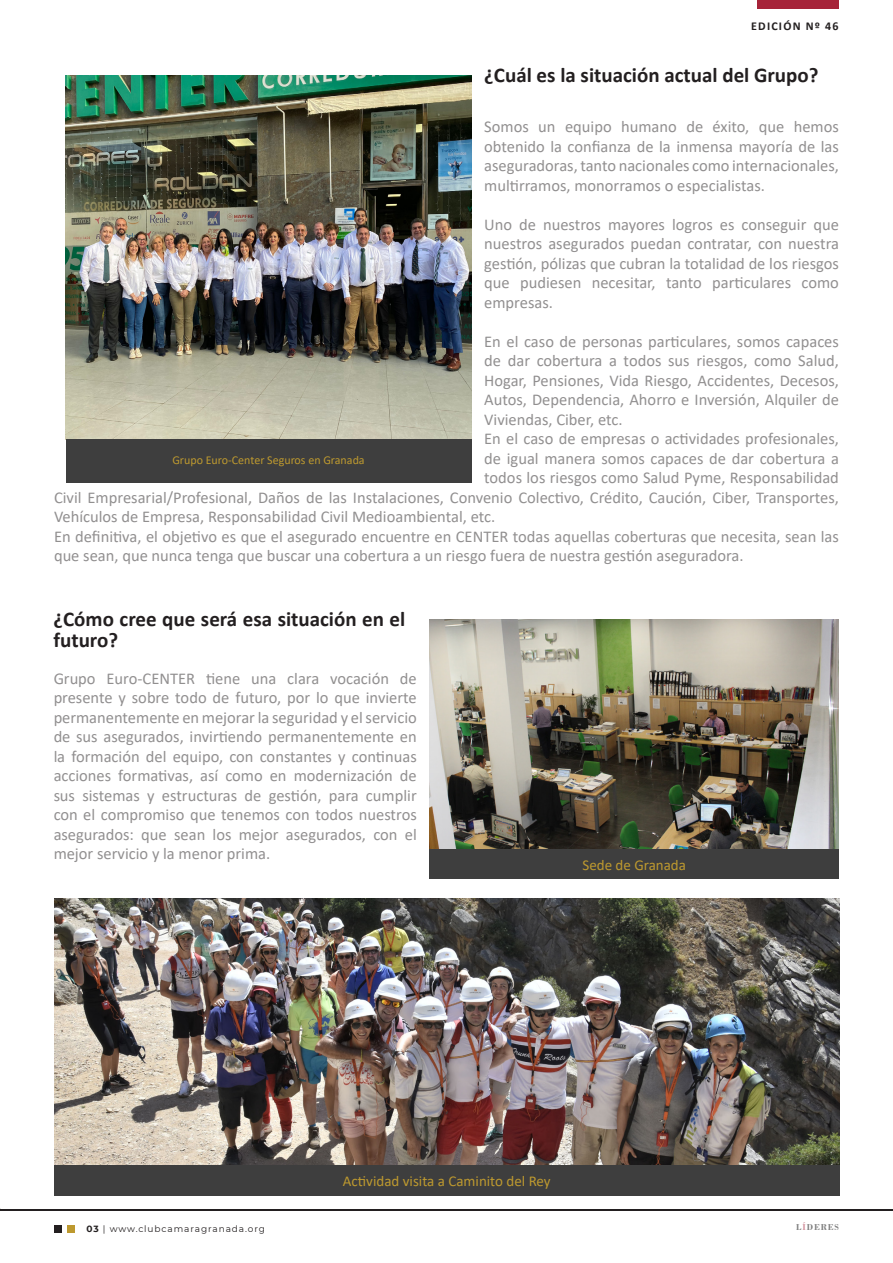
<style>
.page{position:relative;width:893px;height:1263px;background:#fff}
.page>*{position:absolute;margin:0;border:0;box-sizing:border-box;transform-origin:0 0}
.t1{font:700 21px/21px "Calibri";color:#231f20}
.t2{font:16.5px/19.5px "Calibri";color:#231f20;text-align:justify}
.t3{font:15px "Calibri";color:#bd992f}
.t4{font:12px "Calibri";color:#bd992f}
.t5{font:700 12px "Calibri";letter-spacing:.1em;color:#231f20}
.t6{font:9px "Montserrat";letter-spacing:.1em;color:#231f20}
.t7{font:700 9px "Bodoni";letter-spacing:.1em;color:#000}
.s1{font-weight:700}
.s2{color:#a62339}
</style>
<div class="page">
<img style="left:66px;top:75px;width:405px;height:364px">
<div style="left:66px;top:439px;width:405px;height:44px;background:#3e3e3e"></div>
<hr style="left:0;top:1209px;width:893px;height:1px;background:#231f20">
<div style="left:757px;top:0;width:81px;height:9px;background:#a62339"></div>
<img style="left:430px;top:619px;width:409px;height:230px">
<div style="left:430px;top:849px;width:409px;height:30px;background:#3e3e3e"></div>
<div style="left:54px;top:1225px;width:7px;height:7px;background:#231f20"></div>
<div style="left:68px;top:1225px;width:7px;height:7px;background:#bd992f"></div>
<img style="left:54px;top:898px;width:785px;height:267px">
<div style="left:54px;top:1165px;width:785px;height:31px;background:#3e3e3e"></div>
<p class="t5" style="left:751px;top:18px;width:89px">EDICIÓN Nº 46</p>
<p class="t1" style="left:484px;top:64px;width:336px">¿Cuál es la situación actual del Grupo?</p>
<p class="t2" style="left:484px;top:116px;width:356px">Somos un equipo humano de éxito, que hemos obtenido la confianza de la inmensa mayoría de las aseguradoras, tanto nacionales como internacionales, multirramos, monorramos o especialistas.</p>
<p class="t2" style="left:484px;top:214px;width:356px">Uno de nuestros mayores logros es conseguir que nuestros asegurados puedan contratar, con nuestra gestión, pólizas que cubran la totalidad de los riesgos que pudiesen necesitar, tanto particulares como empresas.</p>
<p class="t2" style="left:484px;top:331px;width:356px">En el caso de personas particulares, somos capaces</p>
<p class="t2" style="left:484px;top:350px;width:356px">de dar cobertura a todos sus riesgos, como Salud,</p>
<p class="t2" style="left:484px;top:370px;width:356px">Hogar, Pensiones, Vida Riesgo, Accidentes, Decesos,</p>
<p class="t2" style="left:484px;top:389px;width:356px">Autos, Dependencia, Ahorro e Inversión, Alquiler de</p>
<p class="t2" style="left:484px;top:409px;width:140px">Viviendas, Ciber, etc.</p>
<p class="t2" style="left:484px;top:428px;width:356px">En el caso de empresas o actividades profesionales,</p>
<p class="t2" style="left:484px;top:448px;width:356px">de igual manera somos capaces de dar cobertura a</p>
<p class="t2" style="left:484px;top:467px;width:356px">todos los riesgos como Salud Pyme, Responsabilidad</p>
<p class="t2" style="left:54px;top:487px;width:786px">Civil Empresarial/Profesional, Daños de las Instalaciones, Convenio Colectivo, Crédito, Caución, Ciber, Transportes,</p>
<p class="t2" style="left:54px;top:506px;width:443px">Vehículos de Empresa, Responsabilidad Civil Medioambiental, etc.</p>
<p class="t2" style="left:54px;top:526px;width:786px">En definitiva, el objetivo es que el asegurado encuentre en CENTER todas aquellas coberturas que necesita, sean las</p>
<p class="t2" style="left:54px;top:545px;width:691px">que sean, que nunca tenga que buscar una cobertura a un riesgo fuera de nuestra gestión aseguradora.</p>
<p class="t4" style="left:172px;top:452px;width:194px">Grupo Euro-Center Seguros en Granada</p>
<p class="t1" style="left:53px;top:608px;width:353px">¿Cómo cree que será esa situación en el futuro?</p>
<p class="t2" style="left:53px;top:668px;width:365px">Grupo Euro-CENTER tiene una clara vocación de presente y sobre todo de futuro, por lo que invierte permanentemente en mejorar la seguridad y el servicio de sus asegurados, invirtiendo permanentemente en la formación del equipo, con constantes y continuas acciones formativas, así como en modernización de sus sistemas y estructuras de gestión, para cumplir con el compromiso que tenemos con todos nuestros asegurados: que sean los mejor asegurados, con el mejor servicio y la menor prima.</p>
<p class="t3" style="left:582px;top:854px;width:105px">Sede de Granada</p>
<p class="t3" style="left:343px;top:1170px;width:209px">Actividad visita a Caminito del Rey</p>
<p class="t6" style="left:86px;top:1223px;width:180px"><span class="s1">03</span> | www.clubcamaragranada.org</p>
<p class="t7" style="left:796px;top:1221px;width:44px">L<span class="s2">Í</span>DERES</p>
</div>
